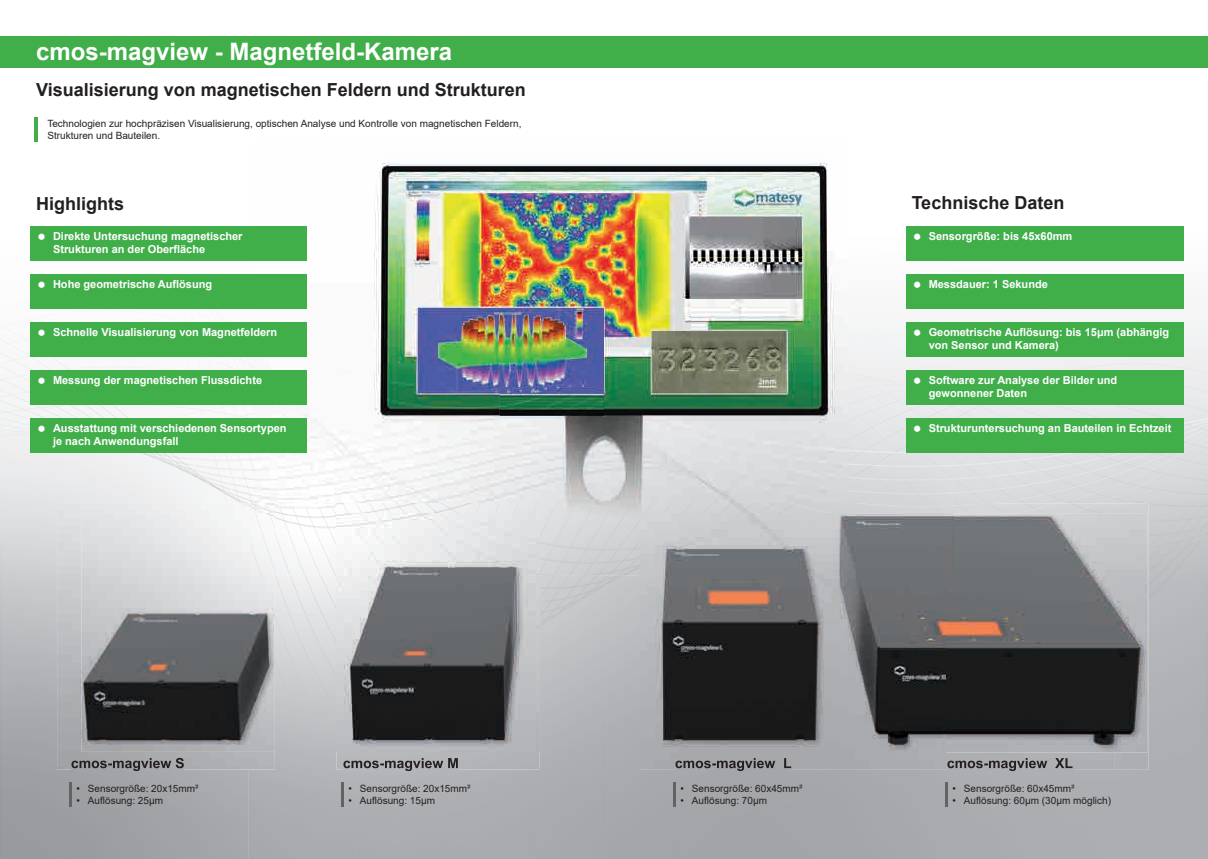
<style>
.page{position:relative;width:1208px;height:859px;background:#fff}
.page>*{position:absolute;margin:0;border:0;box-sizing:border-box;transform-origin:0 0}
.t1{font:700 24px "Arial";color:#fff}
.t2{font:700 18px "Arial";color:#231f20}
.t3{font:700 11px/13.2px "Arial";color:#fff}
.t4{font:10px/12px "Arial";color:#231f20}
</style>
<div class="page">
<img style="left:249px;top:67px;width:745px;height:1px">
<img style="left:994px;top:67px;width:214px;height:470px">
<img style="left:1137px;top:537px;width:71px;height:322px">
<img style="left:533px;top:576px;width:141px;height:283px">
<div style="left:674px;top:770px;width:463px;height:89px;background:#a8a9ad"></div>
<img style="left:947px;top:770px;width:125px;height:1px">
<img style="left:675px;top:770px;width:116px;height:1px">
<img style="left:0;top:67px;width:249px;height:470px">
<img style="left:248px;top:143px;width:7px;height:360px">
<img style="left:0;top:537px;width:71px;height:322px">
<img style="left:249px;top:576px;width:106px;height:283px">
<div style="left:71px;top:769px;width:178px;height:90px;background:#a2a3a7"></div>
<img style="left:71px;top:769px;width:113px;height:2px">
<img style="left:343px;top:769px;width:115px;height:2px">
<div style="left:0;top:36px;width:1208px;height:31px;background:#40ae49"></div>
<img style="left:255px;top:163px;width:593px;height:346px">
<img style="left:275px;top:509px;width:61px;height:67px">
<hr style="left:34px;top:118px;width:4px;height:24px;background:#40ae49">
<svg style="left:946px;top:782px;width:2px;height:25px"></svg>
<svg style="left:674px;top:782px;width:2px;height:25px"></svg>
<svg style="left:70px;top:782px;width:2px;height:25px"></svg>
<svg style="left:342px;top:782px;width:2px;height:25px"></svg>
<img style="left:336px;top:503px;width:203px;height:266px">
<img style="left:343px;top:758px;width:115px;height:11px">
<div style="left:953px;top:504px;width:195px;height:32px;background:#d4d5d7"></div>
<img style="left:1114px;top:536px;width:34px;height:234px">
<img style="left:640px;top:752px;width:474px;height:18px">
<img style="left:640px;top:504px;width:313px;height:72px">
<img style="left:947px;top:758px;width:125px;height:12px">
<img style="left:675px;top:758px;width:116px;height:12px">
<img style="left:944px;top:514px;width:203px;height:238px">
<img style="left:640px;top:576px;width:305px;height:176px">
<img style="left:57px;top:503px;width:218px;height:266px">
<img style="left:255px;top:503px;width:20px;height:10px">
<img style="left:71px;top:758px;width:113px;height:11px">
<img style="left:82px;top:513px;width:193px;height:239px">
<div style="left:30px;top:226px;width:277px;height:35px;background:#40ae49"></div>
<div style="left:30px;top:274px;width:277px;height:35px;background:#40ae49"></div>
<div style="left:30px;top:322px;width:277px;height:35px;background:#40ae49"></div>
<div style="left:30px;top:370px;width:277px;height:35px;background:#40ae49"></div>
<div style="left:30px;top:418px;width:277px;height:35px;background:#40ae49"></div>
<div style="left:906px;top:226px;width:277px;height:35px;background:#40ae49"></div>
<div style="left:906px;top:274px;width:277px;height:35px;background:#40ae49"></div>
<div style="left:906px;top:322px;width:277px;height:35px;background:#40ae49"></div>
<div style="left:906px;top:370px;width:277px;height:35px;background:#40ae49"></div>
<div style="left:906px;top:418px;width:277px;height:35px;background:#40ae49"></div>
<h1 class="t1" style="left:36px;top:35px;width:418px">cmos-magview - Magnetfeld-Kamera</h1>
<h2 class="t2" style="left:36px;top:77px;width:491px">Visualisierung von magnetischen Feldern und Strukturen</h2>
<p class="t4" style="left:47px;top:117px;width:475px">Technologien zur hochpräzisen Visualisierung, optischen Analyse und Kontrolle von magnetischen Feldern,<br>Strukturen und Bauteilen.</p>
<h2 class="t2" style="left:36px;top:191px;width:90px">Highlights</h2>
<p class="t3" style="left:53px;top:230px;width:191px">Direkte Untersuchung magnetischer<br>Strukturen an der Oberfläche</p>
<p class="t3" style="left:53px;top:278px;width:161px">Hohe geometrische Auflösung</p>
<p class="t3" style="left:53px;top:326px;width:226px">Schnelle Visualisierung von Magnetfeldern</p>
<p class="t3" style="left:53px;top:374px;width:211px">Messung der magnetischen Flussdichte</p>
<p class="t3" style="left:53px;top:422px;width:235px">Ausstattung mit verschiedenen Sensortypen je nach Anwendungsfall</p>
<p class="t4" style="left:77px;top:782px;width:123px">• Sensorgröße: 20x15mm²</p>
<p class="t4" style="left:77px;top:794px;width:88px">• Auflösung: 25µm</p>
<p class="t4" style="left:348px;top:782px;width:123px">• Sensorgröße: 20x15mm²</p>
<p class="t4" style="left:348px;top:794px;width:88px">• Auflösung: 15µm</p>
<h2 class="t2" style="left:911px;top:190px;width:154px">Technische Daten</h2>
<p class="t3" style="left:928px;top:230px;width:145px">Sensorgröße: bis 45x60mm</p>
<p class="t3" style="left:928px;top:278px;width:121px">Messdauer: 1 Sekunde</p>
<p class="t3" style="left:928px;top:326px;width:242px">Geometrische Auflösung: bis 15μm (abhängig von Sensor und Kamera)</p>
<p class="t3" style="left:928px;top:374px;width:190px">Software zur Analyse der Bilder und gewonnener Daten</p>
<p class="t3" style="left:928px;top:422px;width:244px">Strukturuntersuchung an Bauteilen in Echtzeit</p>
<p class="t4" style="left:680px;top:782px;width:123px">• Sensorgröße: 60x45mm²</p>
<p class="t4" style="left:680px;top:794px;width:88px">• Auflösung: 70µm</p>
<p class="t4" style="left:952px;top:782px;width:123px">• Sensorgröße: 60x45mm²</p>
<p class="t4" style="left:952px;top:794px;width:160px">• Auflösung: 60µm (30µm möglich)</p>
</div>
